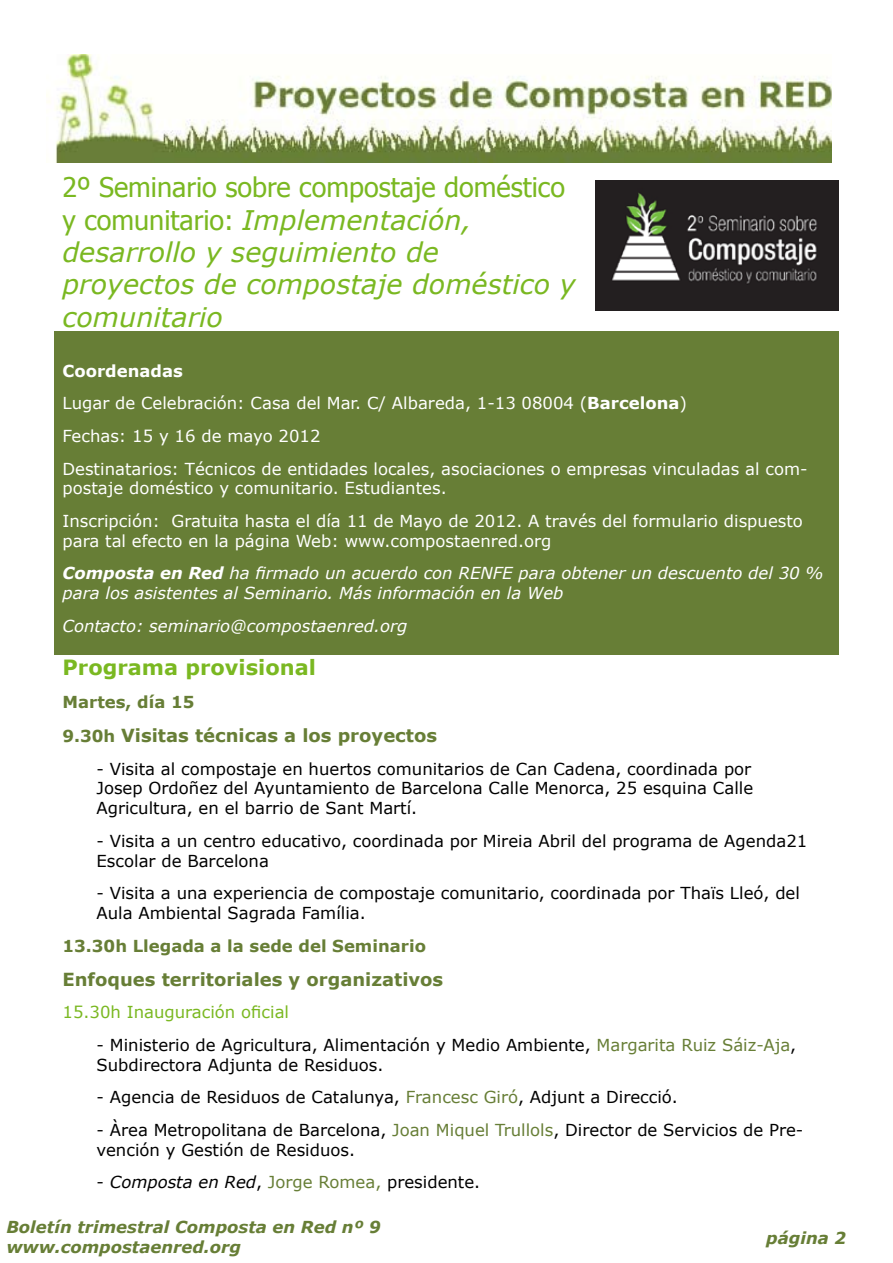
<style>
.page{position:relative;width:893px;height:1263px;background:#fff}
.page>*{position:absolute;margin:0;border:0;box-sizing:border-box;transform-origin:0 0}
.t1{font:italic 27px/32.4px "Verdana";color:#7ab821}
.t2{font:27px "Tahoma";color:#7ab821}
.t3{font:700 21px "Verdana";color:#7ab821}
.t4{font:700 18px "Verdana";color:#677e36}
.t5{font:16.5px/19.8px "Verdana";color:#000}
.t6{font:16.5px/32.5px "Verdana";color:#fff}
.t7{font:italic 16.5px/32.5px "Verdana";color:#fff}
.t8{font:italic 700 16.5px/19.8px "Verdana";color:#677e36}
.t9{font:700 16.5px "Verdana";color:#677e36}
.t10{font:16.5px "Verdana";color:#7ab821}
.s1{font-family:"Tahoma";font-style:normal}
.s2{font-weight:700}
.s3{font-style:normal}
.s4{font-size:16.5px}
.s5{color:#677e36}
.s6{font-style:italic}
</style>
<div class="page">
<img style="left:47px;top:54px;width:784px;height:108px">
<img style="left:595px;top:180px;width:243px;height:130px">
<div style="left:54px;top:332px;width:785px;height:323px;background:#677e36"></div>
<h1 class="t2" style="left:63px;top:169px;width:504px">2º Seminario sobre compostaje doméstico</h1>
<h1 class="t1" style="left:63px;top:203px;width:515px"><span class="s1">y comunitario:</span> Implementación, desarrollo y seguimiento de proyectos de compostaje doméstico y comunitario</h1>
<p class="t6" style="left:63px;top:354px;width:746px"><span class="s2">Coordenadas<br></span>Lugar de Celebración: Casa del Mar. C/ Albareda, 1-13 08004 (<span class="s2">Barcelona</span>)<br>Fechas: 15 y 16 de mayo 2012<br>Destinatarios: Técnicos de entidades locales, asociaciones o empresas vinculadas al com-</p>
<p class="t6" style="left:63px;top:471px;width:742px">postaje doméstico y comunitario. Estudiantes.<br>Inscripción: Gratuita hasta el día 11 de Mayo de 2012. A través del formulario dispuesto</p>
<p class="t7" style="left:63px;top:524px;width:762px"><span class="s3">para tal efecto en la página Web: www.compostaenred.org<br></span><span class="s2">Composta en Red</span> ha firmado un acuerdo con RENFE para obtener un descuento del 30 %</p>
<p class="t7" style="left:63px;top:576px;width:502px">para los asistentes al Seminario. Más información en la Web<br>Contacto: seminario@compostaenred.org</p>
<p class="t3" style="left:63px;top:654px;width:255px">Programa provisional</p>
<p class="t9" style="left:63px;top:691px;width:134px">Martes, día 15</p>
<p class="t4" style="left:63px;top:724px;width:376px"><span class="s4">9.30h</span> Visitas técnicas a los proyectos</p>
<p class="t5" style="left:97px;top:758px;width:658px;text-align:justify">- Visita al compostaje en huertos comunitarios de Can Cadena, coordinada por Josep Ordoñez del Ayuntamiento de Barcelona Calle Menorca, 25 esquina Calle Agricultura, en el barrio de Sant Martí.</p>
<p class="t5" style="left:97px;top:830px;width:712px">- Visita a un centro educativo, coordinada por Mireia Abril del programa de Agenda21<br>Escolar de Barcelona</p>
<p class="t5" style="left:97px;top:883px;width:705px">- Visita a una experiencia de compostaje comunitario, coordinada por Thaïs Lleó, del<br>Aula Ambiental Sagrada Família.</p>
<p class="t9" style="left:62px;top:935px;width:365px">13.30h Llegada a la sede del Seminario</p>
<p class="t4" style="left:63px;top:968px;width:382px">Enfoques territoriales y organizativos</p>
<p class="t10" style="left:63px;top:1002px;width:228px">15.30h Inauguración oficial</p>
<p class="t5" style="left:97px;top:1034px;width:701px">- Ministerio de Agricultura, Alimentación y Medio Ambiente, <span class="s5">Margarita Ruiz Sáiz-Aja</span>,<br>Subdirectora Adjunta de Residuos.</p>
<p class="t5" style="left:97px;top:1087px;width:583px">- Agencia de Residuos de Catalunya, <span class="s5">Francesc Giró</span>, Adjunt a Direcció.</p>
<p class="t5" style="left:97px;top:1119px;width:708px">- Àrea Metropolitana de Barcelona, <span class="s5">Joan Miquel Trullols</span>, Director de Servicios de Pre&shy;vención y Gestión de Residuos.</p>
<p class="t5" style="left:97px;top:1172px;width:385px">- <span class="s6">Composta en Red</span>, <span class="s5">Jorge Romea,</span> presidente.</p>
<p class="t8" style="left:6px;top:1216px;width:376px">Boletín trimestral Composta en Red nº 9 www.compostaenred.org</p>
<p class="t8" style="left:766px;top:1227px;width:81px">página 2</p>
</div>
